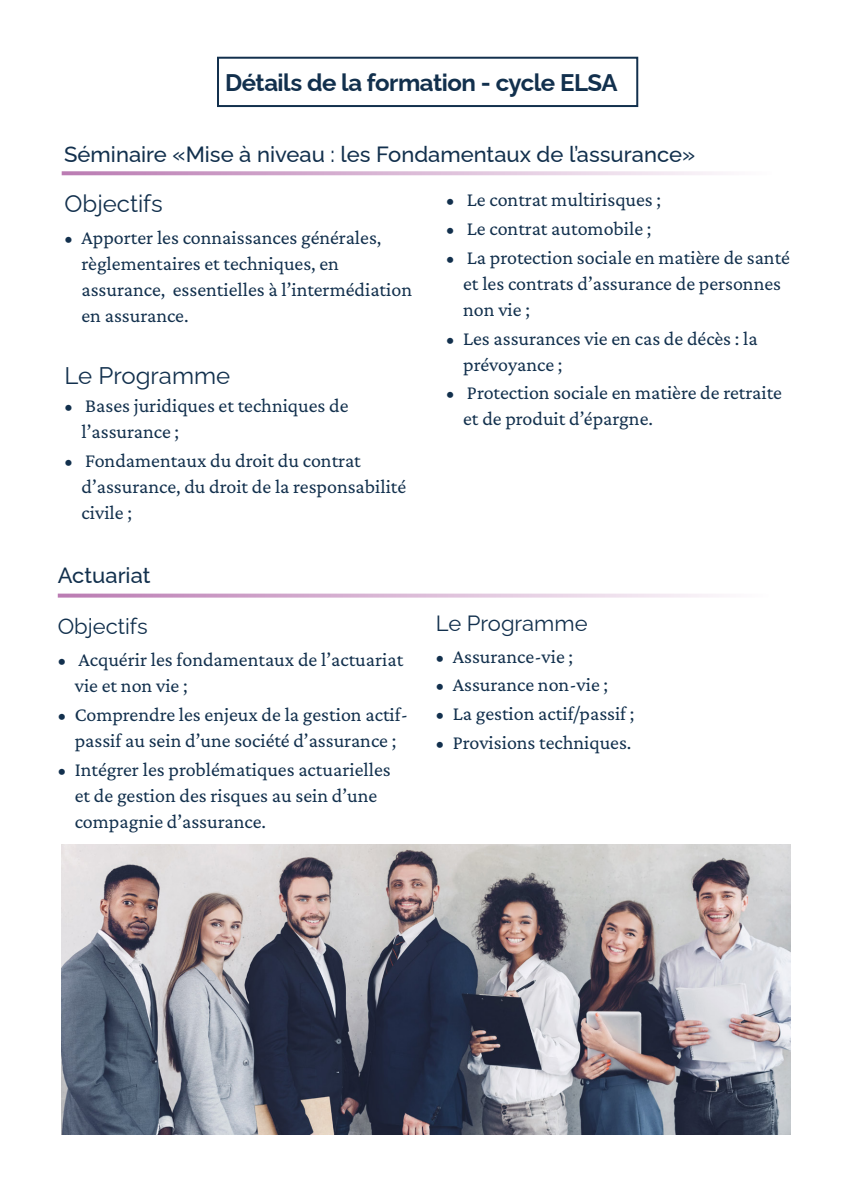
<style>
.page{position:relative;width:842px;height:1191px;background:#fff}
.page>*{position:absolute;margin:0;border:0;box-sizing:border-box;transform-origin:0 0}
.Titre-haut-page{font:700 24px "Raleway";letter-spacing:-.02em;color:#12304d}
.puces-texte{font:24px "Raleway";color:#12304d}
.objectifs_formation__soutitres{font:24px "Raleway";color:#12304d}
.t1{font:500 22px "Raleway";color:#12304d}
.objectifs_formation__soutitres-2{font:22px "Raleway";color:#12304d}
.t2{font:20px/26px "Crimson Pro";color:#12304d}
</style>
<div class="page">
<svg style="left:58px;top:593px;width:661px;height:4px;background:#dfc2db"></svg>
<div style="left:217px;top:57px;width:421px;height:50px;background:#fff;border:2px solid #12304d"></div>
<svg style="left:62px;top:171px;width:661px;height:4px;background:#dcbdd8"></svg>
<img style="left:62px;top:844px;width:729px;height:290px">
<p class="Titre-haut-page" style="left:225px;top:63px;width:394px">Détails de la formation - cycle ELSA</p>
<p class="t1" style="left:64px;top:137px;width:632px">Séminaire «Mise à niveau : les Fondamentaux de l’assurance»</p>
<p class="objectifs_formation__soutitres" style="left:65px;top:184px;width:100px">Objectifs</p>
<p class="t2" style="left:82px;top:224px;width:332px;text-indent:-17px">• Apporter les connaissances générales, règlementaires et techniques, en assurance, essentielles à l’intermédiation en assurance.</p>
<p class="t2" style="left:446px;top:186px;width:216px">• Le contrat multirisques ;</p>
<p class="t2" style="left:446px;top:215px;width:207px">• Le contrat automobile ;</p>
<p class="t2" style="left:463px;top:244px;width:328px;text-indent:-17px">• La protection sociale en matière de santé et les contrats d’assurance de personnes non vie ;</p>
<p class="t2" style="left:463px;top:325px;width:296px;text-indent:-17px">• Les assurances vie en cas de décès : la prévoyance ;</p>
<p class="t2" style="left:463px;top:379px;width:320px;text-indent:-17px">• Protection sociale en matière de retraite et de produit d’épargne.</p>
<p class="puces-texte" style="left:65px;top:356px;width:167px">Le Programme</p>
<p class="t2" style="left:82px;top:392px;width:268px;text-indent:-17px">• Bases juridiques et techniques de l’assurance ;</p>
<p class="t2" style="left:82px;top:447px;width:326px;text-indent:-17px">• Fondamentaux du droit du contrat d’assurance, du droit de la responsabilité civile ;</p>
<p class="t1" style="left:58px;top:558px;width:94px">Actuariat</p>
<p class="objectifs_formation__soutitres-2" style="left:58px;top:609px;width:92px">Objectifs</p>
<p class="t2" style="left:75px;top:646px;width:330px;text-indent:-17px">• Acquérir les fondamentaux de l’actuariat vie et non vie ;</p>
<p class="t2" style="left:58px;top:701px;width:352px;text-align:center">• Comprendre les enjeux de la gestion actif&shy;passif au sein d’une société d’assurance ;</p>
<p class="t2" style="left:75px;top:756px;width:317px;text-indent:-17px">• Intégrer les problématiques actuarielles et de gestion des risques au sein d’une compagnie d’assurance.</p>
<p class="objectifs_formation__soutitres-2" style="left:436px;top:605px;width:153px">Le Programme</p>
<p class="t2" style="left:436px;top:643px;width:139px">• Assurance-vie ;</p>
<p class="t2" style="left:436px;top:671px;width:174px">• Assurance non-vie ;</p>
<p class="t2" style="left:436px;top:700px;width:200px">• La gestion actif/passif ;</p>
<p class="t2" style="left:436px;top:729px;width:197px">• Provisions techniques.</p>
</div>
